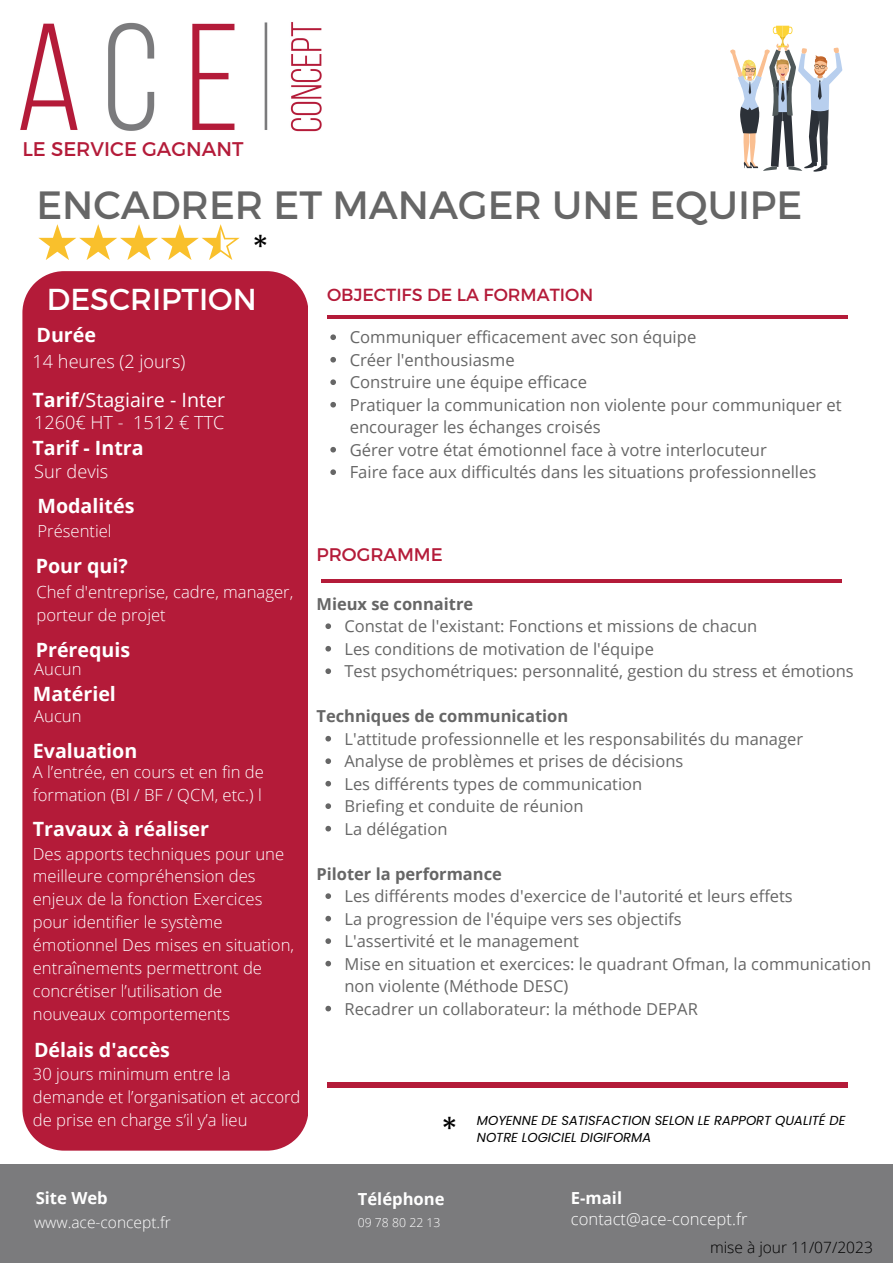
<style>
.page{position:relative;width:893px;height:1264px;background:#fff}
.page>*{position:absolute;margin:0;border:0;box-sizing:border-box;transform-origin:0 0}
.t1{font:39.45px "Montserrat";color:#666}
.t2{font:33px "Poppins";color:#000}
.t3{font:30.3px "Montserrat";color:#fff}
.t4{font:19.8px "Montserrat";color:#b41b39}
.t5{font:700 19.65px "Open Sans";color:#fff}
.t6{font:19.65px "Open Sans";color:#fff}
.t7{font:18.3px "Montserrat";color:#b41b39}
.t8{font:300 18.15px "Open Sans";color:#fff}
.t9{font:17.55px "Montserrat";color:#b41b39}
.t10{font:300 16.65px/23px "Open Sans";color:#fff}
.t11{font:16.65px/22.5px "Open Sans";color:#666}
.t12{font:700 16.65px "Open Sans";color:#fff}
.t13{font:16.5px/22.5px "Open Sans";color:#666}
.t14{font:700 16.5px "Open Sans";color:#666}
.t15{font:300 15.6px "Open Sans";color:#000}
.t16{font:300 15.6px "Open Sans";color:#fff}
.t17{font:italic 13.05px/17.4px "Poppins";color:#000}
.t18{font:300 12.3px "Open Sans";color:#fff}
.s1{font-weight:700}
</style>
<div class="page">
<div style="left:0;top:1164px;width:892px;height:98px;background:#7b7b7d"></div>
<hr style="left:327px;top:315px;width:520px;height:4px;background:#b41b39">
<hr style="left:321px;top:579px;width:521px;height:3px;background:#b41b39">
<div style="left:327px;top:1081px;width:520px;height:6px;background:#b41b39"></div>
<img style="left:20px;top:22px;width:302px;height:110px">
<div style="left:22px;top:271px;width:286px;height:879px;background:#b41b39"></div>
<svg style="left:730px;top:26px;width:112px;height:146px"></svg>
<svg style="left:38px;top:224px;width:202px;height:36px"></svg>
<svg style="left:330px;top:334px;width:6px;height:6px"></svg>
<svg style="left:330px;top:357px;width:6px;height:5px"></svg>
<svg style="left:330px;top:379px;width:6px;height:6px"></svg>
<svg style="left:330px;top:402px;width:6px;height:5px"></svg>
<svg style="left:330px;top:447px;width:6px;height:5px"></svg>
<svg style="left:330px;top:469px;width:6px;height:6px"></svg>
<svg style="left:325px;top:623px;width:6px;height:6px"></svg>
<svg style="left:325px;top:646px;width:6px;height:5px"></svg>
<svg style="left:325px;top:668px;width:6px;height:6px"></svg>
<svg style="left:325px;top:736px;width:6px;height:5px"></svg>
<svg style="left:325px;top:758px;width:6px;height:6px"></svg>
<svg style="left:325px;top:780px;width:6px;height:6px"></svg>
<svg style="left:325px;top:803px;width:6px;height:6px"></svg>
<svg style="left:325px;top:825px;width:6px;height:6px"></svg>
<svg style="left:325px;top:893px;width:6px;height:6px"></svg>
<svg style="left:325px;top:915px;width:6px;height:6px"></svg>
<svg style="left:325px;top:938px;width:6px;height:5px"></svg>
<svg style="left:325px;top:960px;width:6px;height:6px"></svg>
<svg style="left:325px;top:1005px;width:6px;height:6px"></svg>
<p class="t4" style="left:22px;top:136px;width:223px">LE SERVICE GAGNANT</p>
<p class="t1" style="left:36px;top:180px;width:767px">ENCADRER ET MANAGER UNE EQUIPE</p>
<p class="t2" style="left:252px;top:224px;width:18px">*</p>
<p class="t3" style="left:47px;top:280px;width:211px">DESCRIPTION</p>
<p class="t9" style="left:327px;top:283px;width:268px">OBJECTIFS DE LA FORMATION</p>
<p class="t5" style="left:36px;top:321px;width:61px">Durée</p>
<p class="t8" style="left:33px;top:348px;width:154px">14 heures (2 jours)</p>
<p class="t6" style="left:33px;top:386px;width:194px"><span class="s1">Tarif</span>/Stagiaire - Inter</p>
<p class="t8" style="left:34px;top:409px;width:192px">1260€ HT - 1512 € TTC</p>
<p class="t5" style="left:33px;top:434px;width:113px">Tarif - Intra</p>
<p class="t8" style="left:34px;top:459px;width:75px">Sur devis</p>
<p class="t5" style="left:37px;top:492px;width:98px">Modalités</p>
<p class="t10" style="left:37px;top:519px;width:76px">Présentiel</p>
<p class="t5" style="left:36px;top:552px;width:94px">Pour qui?</p>
<p class="t10" style="left:36px;top:580px;width:258px">Chef d'entreprise, cadre, manager, porteur de projet</p>
<p class="t5" style="left:36px;top:636px;width:96px">Prérequis</p>
<p class="t5" style="left:33px;top:680px;width:85px">Matériel</p>
<p class="t10" style="left:34px;top:704px;width:49px">Aucun</p>
<p class="t10" style="left:34px;top:657px;width:49px">Aucun</p>
<p class="t5" style="left:33px;top:737px;width:106px">Evaluation</p>
<p class="t10" style="left:33px;top:760px;width:232px">A l’entrée, en cours et en fin de formation (BI / BF / QCM, etc.) l</p>
<p class="t5" style="left:33px;top:814px;width:178px">Travaux à réaliser</p>
<p class="t10" style="left:33px;top:841px;width:263px">Des apports techniques pour une meilleure compréhension des enjeux de la fonction Exercices pour identifier le système émotionnel Des mises en situation, entraînements permettront de concrétiser l’utilisation de nouveaux comportements</p>
<p class="t5" style="left:34px;top:1035px;width:137px">Délais d'accès</p>
<p class="t10" style="left:33px;top:1061px;width:269px">30 jours minimum entre la demande et l’organisation et accord de prise en charge s’il y’a lieu</p>
<p class="t11" style="left:349px;top:326px;width:348px">Communiquer efficacement avec son équipe</p>
<p class="t11" style="left:349px;top:348px;width:166px">Créer l'enthousiasme</p>
<p class="t11" style="left:349px;top:371px;width:239px">Construire une équipe efficace</p>
<p class="t11" style="left:349px;top:393px;width:493px">Pratiquer la communication non violente pour communiquer et encourager les échanges croisés</p>
<p class="t11" style="left:349px;top:438px;width:418px">Gérer votre état émotionnel face à votre interlocuteur</p>
<p class="t11" style="left:349px;top:460px;width:468px">Faire face aux difficultés dans les situations professionnelles</p>
<p class="t7" style="left:316px;top:542px;width:128px">PROGRAMME</p>
<p class="t14" style="left:316px;top:592px;width:158px">Mieux se connaitre</p>
<p class="t13" style="left:344px;top:614px;width:414px">Constat de l'existant: Fonctions et missions de chacun</p>
<p class="t13" style="left:344px;top:637px;width:311px">Les conditions de motivation de l'équipe</p>
<p class="t13" style="left:344px;top:659px;width:511px">Test psychométriques: personnalité, gestion du stress et émotions</p>
<p class="t14" style="left:316px;top:704px;width:253px">Techniques de communication</p>
<p class="t13" style="left:344px;top:727px;width:460px">L'attitude professionnelle et les responsabilités du manager</p>
<p class="t13" style="left:344px;top:749px;width:340px">Analyse de problèmes et prises de décisions</p>
<p class="t13" style="left:344px;top:772px;width:299px">Les différents types de communication</p>
<p class="t13" style="left:344px;top:794px;width:240px">Briefing et conduite de réunion</p>
<p class="t13" style="left:344px;top:817px;width:104px">La délégation</p>
<p class="t14" style="left:316px;top:862px;width:187px">Piloter la performance</p>
<p class="t13" style="left:344px;top:884px;width:450px">Les différents modes d'exercice de l'autorité et leurs effets</p>
<p class="t13" style="left:344px;top:907px;width:338px">La progression de l'équipe vers ses objectifs</p>
<p class="t13" style="left:344px;top:929px;width:236px">L'assertivité et le management</p>
<p class="t13" style="left:344px;top:952px;width:528px">Mise en situation et exercices: le quadrant Ofman, la communication non violente (Méthode DESC)</p>
<p class="t13" style="left:344px;top:997px;width:355px">Recadrer un collaborateur: la méthode DEPAR</p>
<p class="t2" style="left:441px;top:1106px;width:18px">*</p>
<p class="t17" style="left:477px;top:1111px;width:370px">MOYENNE DE SATISFACTION SELON LE RAPPORT QUALITÉ DE<br>NOTRE LOGICIEL DIGIFORMA</p>
<p class="t12" style="left:36px;top:1186px;width:73px">Site Web</p>
<p class="t16" style="left:34px;top:1211px;width:138px">www.ace-concept.fr</p>
<p class="t12" style="left:358px;top:1187px;width:88px">Téléphone</p>
<p class="t18" style="left:358px;top:1213px;width:84px">09 78 80 22 13</p>
<p class="t12" style="left:571px;top:1186px;width:53px">E-mail</p>
<p class="t10" style="left:571px;top:1207px;width:178px">contact@ace-concept.fr</p>
<p class="t15" style="left:710px;top:1236px;width:164px">mise à jour 11/07/2023</p>
</div>
